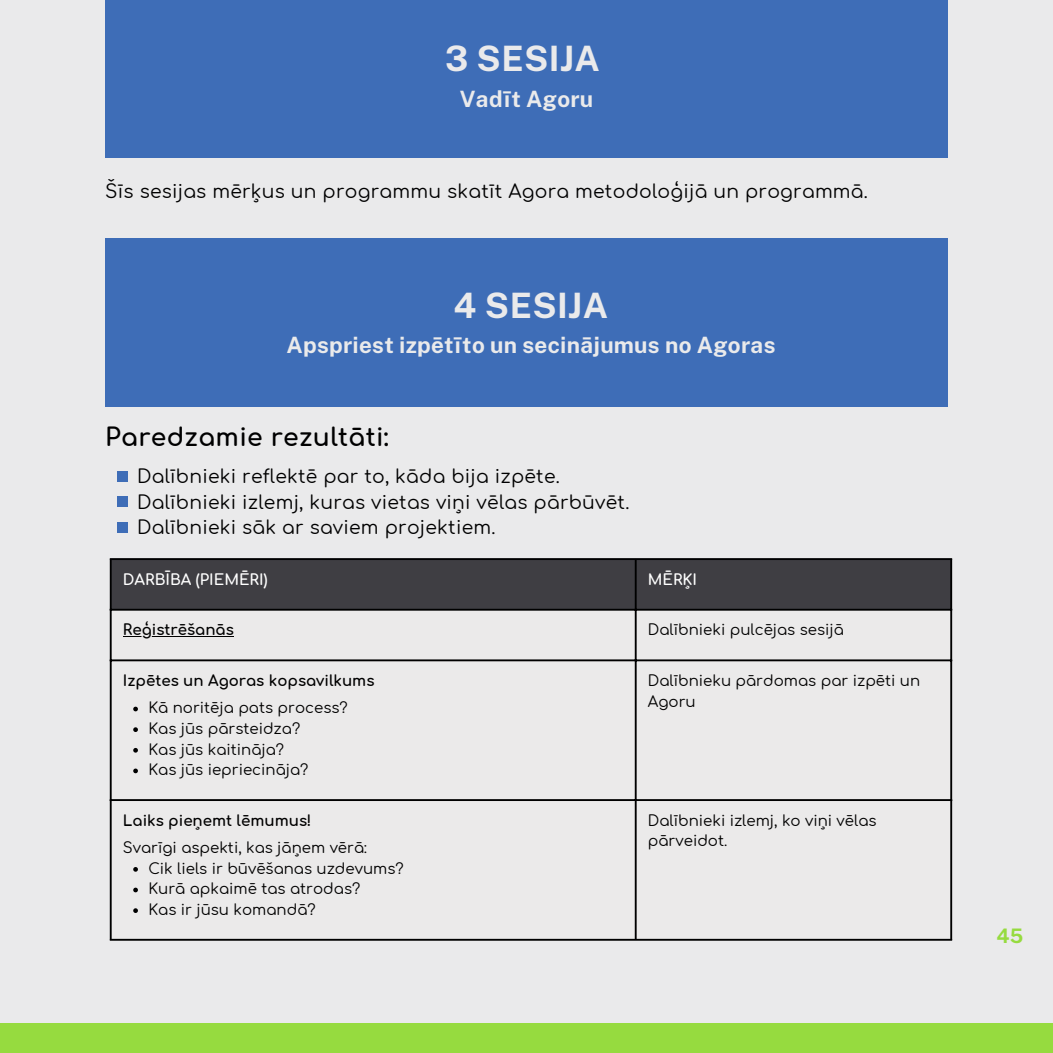
<style>
.page{position:relative;width:1053px;height:1053px;background:#fff}
.page>*{position:absolute;margin:0;border:0;box-sizing:border-box;transform-origin:0 0}
.t1{font:700 35px "Public Sans";letter-spacing:.015em;color:#eaeaeb}
.t2{font:700 25px "Comfortaa";letter-spacing:.015em;color:#000}
.t3{font:700 22.5px "Public Sans";letter-spacing:.015em;color:#eaeaeb}
.t4{font:700 20px "Public Sans";color:#96db3f}
.t5{font:18.75px/25.2px "Comfortaa";letter-spacing:.015em;color:#000}
.t6{font:15px/20.6px "Comfortaa";color:#000}
.t7{font:700 15px "Comfortaa";color:#000}
.t8{font:700 15px "Comfortaa";color:#fff}
</style>
<div class="page">
<div style="left:0;top:0;width:1052px;height:1053px;background:#eaeaeb"></div>
<div style="left:0;top:1023px;width:1052px;height:30px;background:#96db3f"></div>
<div style="left:105px;top:0;width:842px;height:158px;background:#3e6db7"></div>
<div style="left:105px;top:238px;width:842px;height:168px;background:#3e6db7"></div>
<div style="left:112px;top:560px;width:838px;height:49px;background:#3f3e43"></div>
<svg style="left:112px;top:611px;width:838px;height:328px"></svg>
<hr style="left:123px;top:636px;width:111px;height:1px;background:#000">
<svg style="left:133px;top:707px;width:5px;height:4px"></svg>
<svg style="left:133px;top:727px;width:5px;height:5px"></svg>
<svg style="left:133px;top:748px;width:5px;height:5px"></svg>
<svg style="left:133px;top:768px;width:5px;height:5px"></svg>
<svg style="left:133px;top:867px;width:5px;height:5px"></svg>
<svg style="left:133px;top:888px;width:5px;height:4px"></svg>
<svg style="left:133px;top:908px;width:5px;height:5px"></svg>
<hr style="left:110px;top:560px;width:2px;height:379px;background:#000">
<hr style="left:634px;top:560px;width:2px;height:379px;background:#000">
<hr style="left:950px;top:560px;width:2px;height:379px;background:#000">
<hr style="left:110px;top:558px;width:842px;height:2px;background:#000">
<hr style="left:110px;top:609px;width:842px;height:2px;background:#000">
<hr style="left:110px;top:659px;width:842px;height:2px;background:#000">
<hr style="left:110px;top:799px;width:842px;height:2px;background:#000">
<hr style="left:110px;top:939px;width:842px;height:2px;background:#000">
<div style="left:118px;top:471px;width:10px;height:10px;background:#3e6db7"></div>
<div style="left:118px;top:496px;width:10px;height:11px;background:#3e6db7"></div>
<div style="left:118px;top:522px;width:10px;height:10px;background:#3e6db7"></div>
<h1 class="t1" style="left:445px;top:38px;width:156px">3 SESIJA</h1>
<h3 class="t3" style="left:460px;top:85px;width:135px">Vadīt Agoru</h3>
<p class="t5" style="left:105px;top:180px;width:764px">Šīs sesijas mērķus un programmu skatīt Agora metodoloģijā un programmā.</p>
<h1 class="t1" style="left:453px;top:284px;width:156px">4 SESIJA</h1>
<h3 class="t3" style="left:286px;top:332px;width:490px">Apspriest izpētīto un secinājumus no Agoras</h3>
<h2 class="t2" style="left:105px;top:424px;width:285px">Paredzamie rezultāti:</h2>
<p class="t5" style="left:137px;top:465px;width:494px">Dalībnieki reflektē par to, kāda bija izpēte.<br>Dalībnieki izlemj, kuras vietas viņi vēlas pārbūvēt.<br>Dalībnieki sāk ar saviem projektiem.</p>
<p class="t8" style="left:123px;top:571px;width:146px">DARBĪBA (PIEMĒRI)</p>
<p class="t8" style="left:648px;top:571px;width:51px">MĒRĶI</p>
<p class="t7" style="left:123px;top:622px;width:112px">Reģistrēšanās</p>
<p class="t6" style="left:648px;top:620px;width:197px">Dalībnieki pulcējas sesijā</p>
<p class="t7" style="left:123px;top:673px;width:253px">Izpētes un Agoras kopsavilkums</p>
<p class="t6" style="left:148px;top:698px;width:201px">Kā noritēja pats process?</p>
<p class="t6" style="left:148px;top:719px;width:153px">Kas jūs pārsteidza?</p>
<p class="t6" style="left:148px;top:739px;width:137px">Kas jūs kaitināja?</p>
<p class="t6" style="left:148px;top:760px;width:162px">Kas jūs iepriecināja?</p>
<p class="t6" style="left:648px;top:671px;width:274px">Dalībnieku pārdomas par izpēti un<br>Agoru</p>
<p class="t7" style="left:123px;top:812px;width:190px">Laiks pieņemt lēmumus!</p>
<p class="t6" style="left:123px;top:838px;width:246px">Svarīgi aspekti, kas jāņem vērā:</p>
<p class="t6" style="left:148px;top:858px;width:257px">Cik liels ir būvēšanas uzdevums?</p>
<p class="t6" style="left:148px;top:879px;width:213px">Kurā apkaimē tas atrodas?</p>
<p class="t6" style="left:148px;top:900px;width:169px">Kas ir jūsu komandā?</p>
<p class="t6" style="left:648px;top:810px;width:230px">Dalībnieki izlemj, ko viņi vēlas pārveidot.</p>
<p class="t4" style="left:996px;top:924px;width:28px">45</p>
</div>
